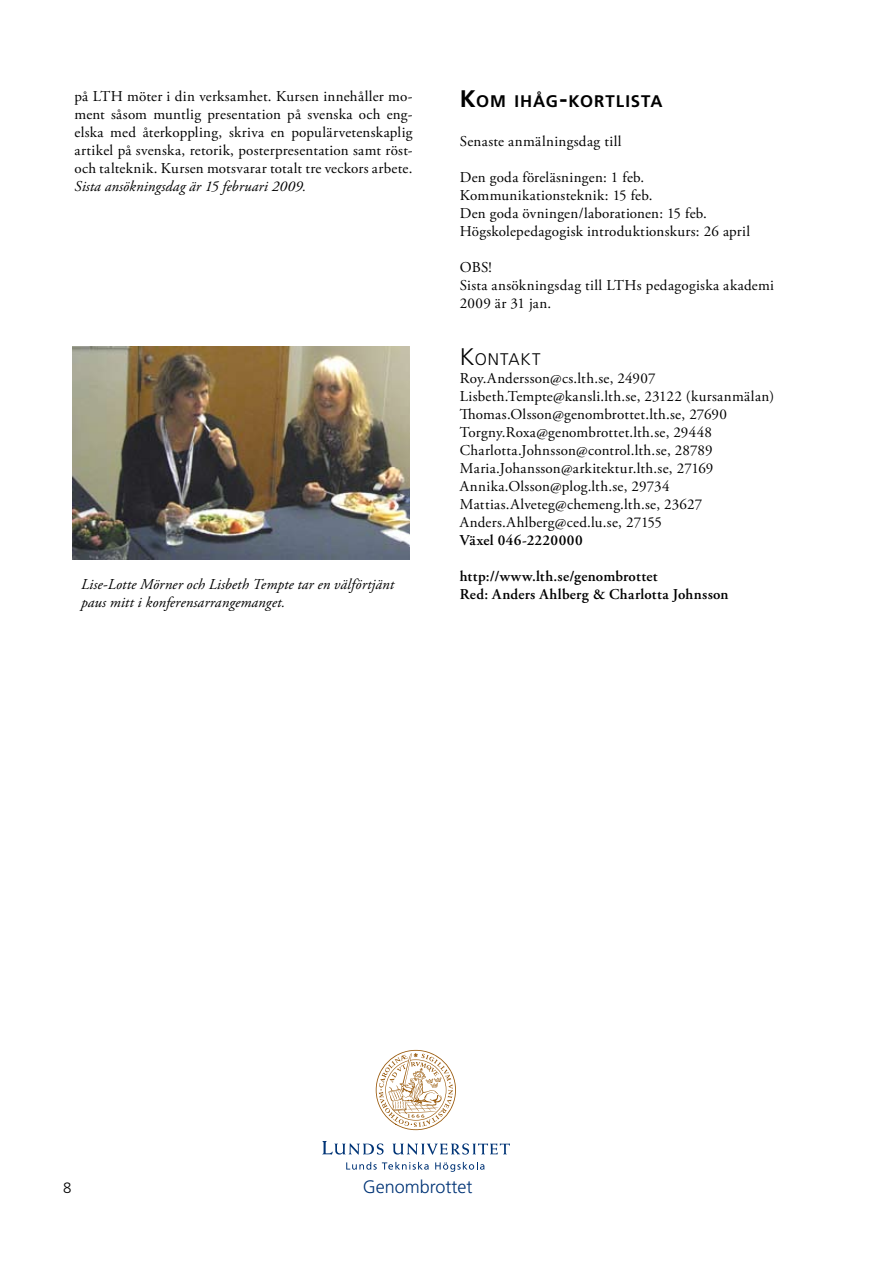
<style>
.page{position:relative;width:893px;height:1263px;background:#fff}
.page>*{position:absolute;margin:0;border:0;box-sizing:border-box;transform-origin:0 0}
.t1{font:300 18px "Frutiger";color:#003476}
.t2{font:700 16.8px "Frutiger";letter-spacing:.055em;color:#000}
.t3{font:300 16.8px "Frutiger";letter-spacing:.055em;color:#000}
.t4{font:15px/18px "Adobe Garamond Pro";letter-spacing:.02em;color:#000}
.t5{font:italic 15px/18px "Adobe Garamond Pro";letter-spacing:.01em;color:#000}
.t6{font:600 15px/18px "Adobe Garamond Pro";letter-spacing:.02em;color:#000}
.t7{font:300 15px "Frutiger";color:#000}
.s1{font-size:24px}
</style>
<div class="page">
<img style="left:72px;top:347px;width:338px;height:213px">
<svg style="left:322px;top:1141px;width:62px;height:13px"></svg>
<svg style="left:393px;top:1143px;width:117px;height:11px"></svg>
<svg style="left:376px;top:1050px;width:80px;height:80px"></svg>
<svg style="left:346px;top:1162px;width:83px;height:8px"></svg>
<svg style="left:435px;top:1162px;width:49px;height:10px"></svg>
<p class="t4" style="left:74px;top:88px;width:340px;text-align:justify">på LTH möter i din verksamhet. Kursen innehåller mo&shy;ment såsom muntlig presentation på svenska och eng&shy;elska med återkoppling, skriva en populärvetenskaplig artikel på svenska, retorik, posterpresentation samt röst&shy;och talteknik. Kursen motsvarar totalt tre veckors arbete.</p>
<p class="t5" style="left:74px;top:178px;width:233px">Sista ansökningsdag är 15 februari 2009.</p>
<p class="t5" style="left:81px;top:576px;width:314px">Lise-Lotte Mörner och Lisbeth Tempte tar en välförtjänt paus mitt i konferensarrangemanget.</p>
<p class="t2" style="left:460px;top:91px;width:204px"><span class="s1">K</span>OM IHÅG<span class="s1">-</span>KORTLISTA</p>
<p class="t4" style="left:460px;top:132px;width:163px">Senaste anmälningsdag till</p>
<p class="t4" style="left:460px;top:168px;width:292px">Den goda föreläsningen: 1 feb.<br>Kommunikationsteknik: 15 feb.<br>Den goda övningen/laborationen: 15 feb.<br>Högskolepedagogisk introduktionskurs: 26 april</p>
<p class="t4" style="left:460px;top:258px;width:316px">OBS!<br>Sista ansökningsdag till LTHs pedagogiska akademi<br>2009 är 31 jan.</p>
<p class="t3" style="left:460px;top:350px;width:82px"><span class="s1">K</span>ontakt</p>
<p class="t4" style="left:460px;top:370px;width:316px">Roy.Andersson@cs.lth.se, 24907<br>Lisbeth.Tempte@kansli.lth.se, 23122 (kursanmälan)<br>Thomas.Olsson@genombrottet.lth.se, 27690<br>Torgny.Roxa@genombrottet.lth.se, 29448<br>Charlotta.Johnsson@control.lth.se, 28789<br>Maria.Johansson@arkitektur.lth.se, 27169<br>Annika.Olsson@plog.lth.se, 29734<br>Mattias.Alveteg@chemeng.lth.se, 23627<br>Anders.Ahlberg@ced.lu.se, 27155</p>
<p class="t6" style="left:460px;top:532px;width:124px">Växel 046-2220000</p>
<p class="t6" style="left:460px;top:568px;width:270px">http://www.lth.se/genombrottet<br>Red: Anders Ahlberg &amp; Charlotta Johnsson</p>
<p class="t7" style="left:63px;top:1179px;width:10px">8</p>
<p class="t1" style="left:363px;top:1176px;width:111px">Genombrottet</p>
</div>
